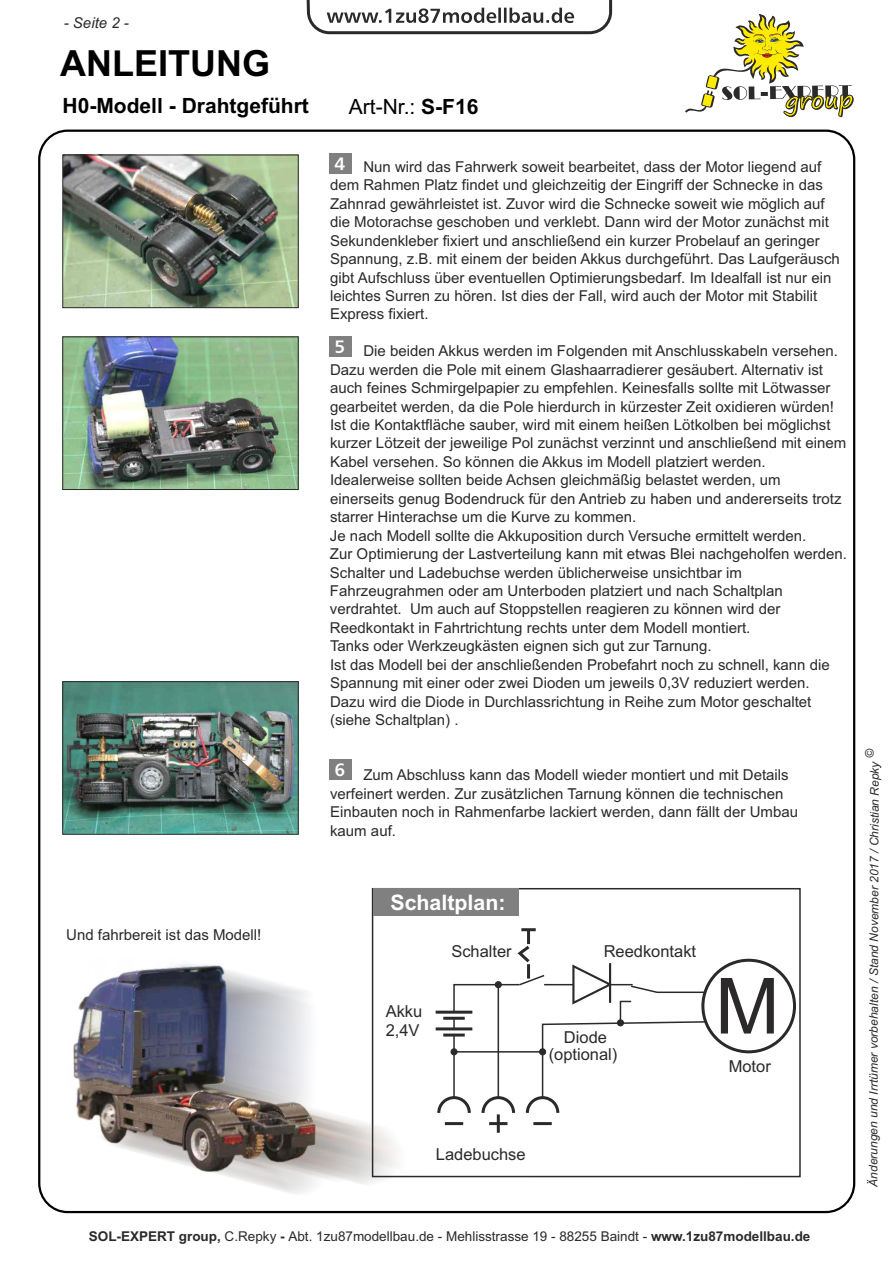
<style>
.page{position:relative;width:893px;height:1262px;background:#fff}
.page>*{position:absolute;margin:0;border:0;box-sizing:border-box;transform-origin:0 0}
.t1{font:77.55px "Arial";color:#2b2929}
.t2{font:700 36px "Arial";color:#000}
.t3{font:700 21.3px "Arial";color:#fff}
.t4{font:700 21px "Arial";color:#000}
.t5{font:21px "Arial";color:#000}
.t6{font:18px "Humanist 777 BT Bold B";color:#fff}
.t7{font:16.5px/18.5px "Arial";color:#2b2929}
.t8{font:15px/18.5px "Arial";color:#2b2929}
.t9{font:italic 15px "Arial";color:#2b2929}
.t10{font:13.5px "Arial";color:#2b2929}
.t11{font:italic 12px "Arial";letter-spacing:-.005em;color:#2b2929}
.s1{font-weight:700}
</style>
<div class="page">
<img style="left:64px;top:683px;width:232px;height:149px">
<svg style="left:371px;top:888px;width:430px;height:290px"></svg>
<svg style="left:306px;top:0;width:307px;height:35px"></svg>
<svg style="left:685px;top:14px;width:168px;height:104px"></svg>
<div style="left:373px;top:888px;width:145px;height:28px;background:#808080"></div>
<div style="left:328px;top:153px;width:23px;height:20px;background:#808080"></div>
<div style="left:328px;top:336px;width:23px;height:21px;background:#808080"></div>
<div style="left:328px;top:759px;width:23px;height:20px;background:#808080"></div>
<img style="left:64px;top:157px;width:232px;height:149px">
<img style="left:64px;top:338px;width:232px;height:150px">
<img style="left:38px;top:952px;width:368px;height:243px">
<img style="left:74px;top:966px;width:241px;height:205px">
<div style="left:62px;top:155px;width:236px;height:153px;border:1px solid #2b2929"></div>
<div style="left:62px;top:336px;width:236px;height:154px;border:1px solid #2b2929"></div>
<div style="left:62px;top:681px;width:236px;height:153px;border:1px solid #2b2929"></div>
<div style="left:701px;top:958px;width:95px;height:95px;border:3px solid #2b2929;border-radius:50%"></div>
<svg style="left:436px;top:1094px;width:36px;height:21px"></svg>
<hr style="left:453px;top:1035px;width:2px;height:62px;background:#2b2929">
<svg style="left:480px;top:1094px;width:36px;height:21px"></svg>
<hr style="left:497px;top:984px;width:2px;height:113px;background:#2b2929">
<svg style="left:524px;top:1094px;width:37px;height:21px"></svg>
<hr style="left:542px;top:1051px;width:1px;height:46px;background:#2b2929">
<hr style="left:443px;top:1033px;width:21px;height:3px;background:#2b2929">
<hr style="left:435px;top:1027px;width:37px;height:3px;background:#2b2929">
<hr style="left:443px;top:1016px;width:21px;height:3px;background:#2b2929">
<hr style="left:435px;top:1010px;width:37px;height:3px;background:#2b2929">
<div style="left:539px;top:1048px;width:7px;height:7px;background:#2b2929;border:1px solid #2b2929;border-radius:50%"></div>
<div style="left:451px;top:1048px;width:6px;height:7px;background:#2b2929;border:1px solid #2b2929;border-radius:50%"></div>
<hr style="left:527px;top:929px;width:3px;height:15px;background:#2b2929">
<hr style="left:521px;top:928px;width:14px;height:3px;background:#2b2929">
<hr style="left:533px;top:1122px;width:18px;height:3px;background:#2b2929">
<hr style="left:489px;top:1122px;width:18px;height:3px;background:#2b2929">
<hr style="left:497px;top:1114px;width:3px;height:18px;background:#2b2929">
<hr style="left:445px;top:1122px;width:18px;height:3px;background:#2b2929">
<svg style="left:452px;top:942px;width:255px;height:111px"></svg>
<div style="left:617px;top:1019px;width:6px;height:7px;background:#2b2929;border:1px solid #2b2929;border-radius:50%"></div>
<p class="t9" style="left:64px;top:17px;width:67px">- Seite 2 -</p>
<h2 class="t2" style="left:60px;top:50px;width:211px">ANLEITUNG</h2>
<h3 class="t4" style="left:63px;top:98px;width:248px">H0-Modell - Drahtgeführt</h3>
<h3 class="t5" style="left:349px;top:98px;width:131px">Art-Nr.: <span class="s1">S-F16</span></h3>
<p class="t6" style="left:334px;top:156px;width:12px">4</p>
<p class="t8" style="left:330px;top:159px;width:511px;text-indent:33px">Nun wird das Fahrwerk soweit bearbeitet, dass der Motor liegend auf dem Rahmen Platz findet und gleichzeitig der Eingriff der Schnecke in das Zahnrad gewährleistet ist. Zuvor wird die Schnecke soweit wie möglich auf die Motorachse geschoben und verklebt. Dann wird der Motor zunächst mit Sekundenkleber fixiert und anschließend ein kurzer Probelauf an geringer Spannung, z.B. mit einem der beiden Akkus durchgeführt. Das Laufgeräusch gibt Aufschluss über eventuellen Optimierungsbedarf. Im Idealfall ist nur ein leichtes Surren zu hören. Ist dies der Fall, wird auch der Motor mit Stabilit Express fixiert.</p>
<p class="t8" style="left:330px;top:343px;width:518px;text-indent:33px">Die beiden Akkus werden im Folgenden mit Anschlusskabeln versehen.<br>Dazu werden die Pole mit einem Glashaarradierer gesäubert. Alternativ ist auch feines Schmirgelpapier zu empfehlen. Keinesfalls sollte mit Lötwasser gearbeitet werden, da die Pole hierdurch in kürzester Zeit oxidieren würden!<br>Ist die Kontaktfläche sauber, wird mit einem heißen Lötkolben bei möglichst kurzer Lötzeit der jeweilige Pol zunächst verzinnt und anschließend mit einem Kabel versehen. So können die Akkus im Modell platziert werden.<br>Idealerweise sollten beide Achsen gleichmäßig belastet werden, um einerseits genug Bodendruck für den Antrieb zu haben und andererseits trotz starrer Hinterachse um die Kurve zu kommen.<br>Je nach Modell sollte die Akkuposition durch Versuche ermittelt werden.<br>Zur Optimierung der Lastverteilung kann mit etwas Blei nachgeholfen werden.<br>Schalter und Ladebuchse werden üblicherweise unsichtbar im Fahrzeugrahmen oder am Unterboden platziert und nach Schaltplan verdrahtet. Um auch auf Stoppstellen reagieren zu können wird der Reedkontakt in Fahrtrichtung rechts unter dem Modell montiert.<br>Tanks oder Werkzeugkästen eignen sich gut zur Tarnung.<br>Ist das Modell bei der anschließenden Probefahrt noch zu schnell, kann die Spannung mit einer oder zwei Dioden um jeweils 0,3V reduziert werden.<br>Dazu wird die Diode in Durchlassrichtung in Reihe zum Motor geschaltet (siehe Schaltplan) .</p>
<p class="t6" style="left:334px;top:340px;width:12px">5</p>
<p class="t6" style="left:334px;top:762px;width:12px">6</p>
<p class="t8" style="left:330px;top:767px;width:469px;text-indent:33px">Zum Abschluss kann das Modell wieder montiert und mit Details verfeinert werden. Zur zusätzlichen Tarnung können die technischen Einbauten noch in Rahmenfarbe lackiert werden, dann fällt der Umbau kaum auf.</p>
<p class="t8" style="left:66px;top:927px;width:197px">Und fahrbereit ist das Modell!</p>
<h3 class="t3" style="left:390px;top:894px;width:117px">Schaltplan:</h3>
<p class="t7" style="left:385px;top:1003px;width:38px">Akku<br>2,4V</p>
<p class="t7" style="left:451px;top:943px;width:62px">Schalter</p>
<p class="t7" style="left:603px;top:943px;width:94px">Reedkontakt</p>
<p class="t7" style="left:564px;top:1029px;width:45px">Diode</p>
<p class="t7" style="left:548px;top:1046px;width:70px">(optional)</p>
<h1 class="t1" style="left:715px;top:977px;width:66px">M</h1>
<p class="t7" style="left:728px;top:1058px;width:44px">Motor</p>
<p class="t7" style="left:436px;top:1146px;width:91px">Ladebuchse</p>
<p class="t10" style="left:89px;top:1230px;width:723px"><span class="s1">SOL-EXPERT group,</span> C.Repky <span class="s1">-</span> Abt. 1zu87modellbau.de - Mehlisstrasse 19 - 88255 Baindt - <span class="s1">www.1zu87modellbau.de</span></p>
<p class="t11" style="left:869px;top:1186px;width:439px;rotate:-90deg">Änderungen und Irrtümer vorbehalten / Stand November 2017 / Christian Repky ©</p>
</div>
